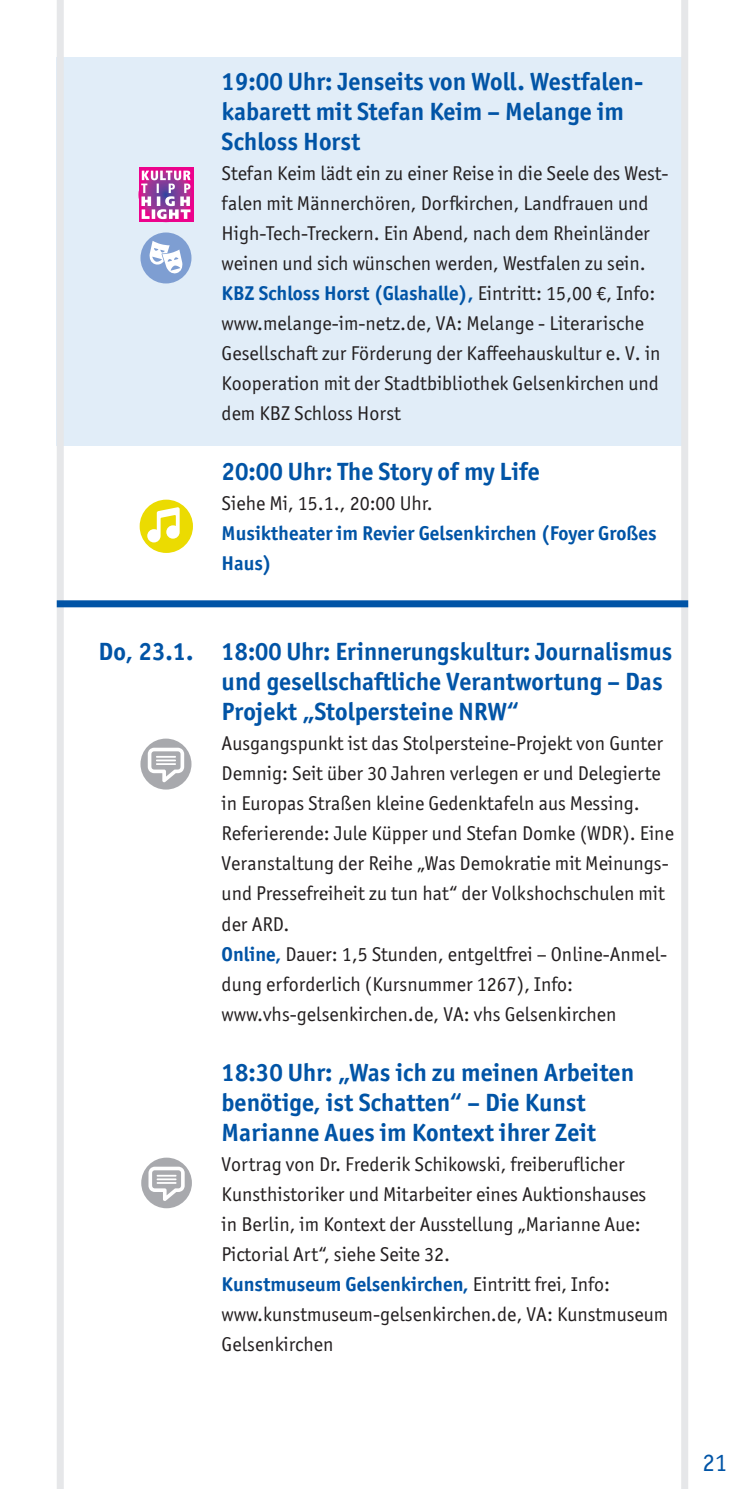
<style>
.page{position:relative;width:745px;height:1489px;background:#fff}
.page>*{position:absolute;margin:0;border:0;box-sizing:border-box;transform-origin:0 0}
.t1{font:700 25px/30px "Officina Sans ITC Pro";color:#0154a6}
.t2{font:25px "Officina Sans ITC Pro";color:#0154a6}
.t3{font:20px/30px "Officina Sans ITC Pro";color:#231f20}
.t4{font:700 20px/30px "Officina Sans ITC Pro";color:#0154a6}
.s1{font-weight:700;color:#0154a6}
</style>
<div class="page">
<div style="left:57px;top:57px;width:630px;height:388px;background:#e1edf8"></div>
<div style="left:57px;top:0;width:7px;height:1488px;background:#e6e7e9"></div>
<div style="left:680px;top:0;width:7px;height:1488px;background:#e6e7e9"></div>
<div style="left:140px;top:738px;width:51px;height:51px;background:#a8a9ad;border-radius:50%"></div>
<svg style="left:148px;top:747px;width:36px;height:35px"></svg>
<div style="left:139px;top:499px;width:54px;height:54px;background:#ebdb01;border-radius:50%"></div>
<svg style="left:147px;top:507px;width:32px;height:35px"></svg>
<div style="left:57px;top:600px;width:630px;height:7px;background:#0154a6"></div>
<svg style="left:139px;top:167px;width:54px;height:55px;background:#ca64b2"></svg>
<div style="left:140px;top:232px;width:51px;height:51px;background:#7e9ed2;border-radius:50%"></div>
<svg style="left:149px;top:241px;width:34px;height:33px"></svg>
<div style="left:141px;top:1157px;width:51px;height:51px;background:#a8a9ad;border-radius:50%"></div>
<svg style="left:148px;top:1166px;width:36px;height:35px"></svg>
<p class="t1" style="left:221px;top:66px;width:423px">19:00 Uhr: Jenseits von Woll. Westfalen&shy;kabarett mit Stefan Keim – Melange im<br>Schloss Horst</p>
<p class="t3" style="left:221px;top:158px;width:448px">Stefan Keim lädt ein zu einer Reise in die Seele des West&shy;falen mit Männerchören, Dorfkirchen, Landfrauen und High-Tech-Treckern. Ein Abend, nach dem Rheinländer weinen und sich wünschen werden, Westfalen zu sein.<br><span class="s1">KBZ Schloss Horst (Glashalle),</span> Eintritt: 15,00 €, Info: www.melange-im-netz.de, VA: Melange - Literarische Gesellschaft zur Förderung der Kaffeehauskultur e. V. in Kooperation mit der Stadtbibliothek Gelsenkirchen und dem KBZ Schloss Horst</p>
<p class="t1" style="left:221px;top:456px;width:319px">20:00 Uhr: The Story of my Life</p>
<p class="t3" style="left:221px;top:488px;width:212px">Siehe Mi, 15.1., 20:00 Uhr.</p>
<p class="t4" style="left:221px;top:518px;width:436px">Musiktheater im Revier Gelsenkirchen (Foyer Großes<br>Haus)</p>
<p class="t1" style="left:221px;top:636px;width:452px;text-indent:-123px">Do, 23.1. 18:00 Uhr: Erinnerungskultur: Journalismus und gesellschaftliche Verantwortung – Das<br>Projekt „Stolpersteine NRW“</p>
<p class="t3" style="left:221px;top:728px;width:453px">Ausgangspunkt ist das Stolpersteine-Projekt von Gunter Demnig: Seit über 30 Jahren verlegen er und Delegierte in Europas Straßen kleine Gedenktafeln aus Messing.<br>Referierende: Jule Küpper und Stefan Domke (WDR). Eine Veranstaltung der Reihe „Was Demokratie mit Meinungs&shy;und Pressefreiheit zu tun hat“ der Volkshochschulen mit der ARD.<br><span class="s1">Online,</span> Dauer: 1,5 Stunden, entgeltfrei – Online-Anmel&shy;dung erforderlich (Kursnummer 1267), Info: www.vhs-gelsenkirchen.de, VA: vhs Gelsenkirchen</p>
<p class="t1" style="left:221px;top:1056px;width:413px">18:30 Uhr: „Was ich zu meinen Arbeiten benötige, ist Schatten“ – Die Kunst<br>Marianne Aues im Kontext ihrer Zeit</p>
<p class="t3" style="left:221px;top:1148px;width:448px">Vortrag von Dr. Frederik Schikowski, freiberuflicher Kunsthistoriker und Mitarbeiter eines Auktionshauses<br>in Berlin, im Kontext der Ausstellung „Marianne Aue:<br>Pictorial Art“, siehe Seite 32.<br><span class="s1">Kunstmuseum Gelsenkirchen,</span> Eintritt frei, Info: www.kunstmuseum-gelsenkirchen.de, VA: Kunstmuseum Gelsenkirchen</p>
<p class="t2" style="left:702px;top:1447px;width:26px">21</p>
</div>
